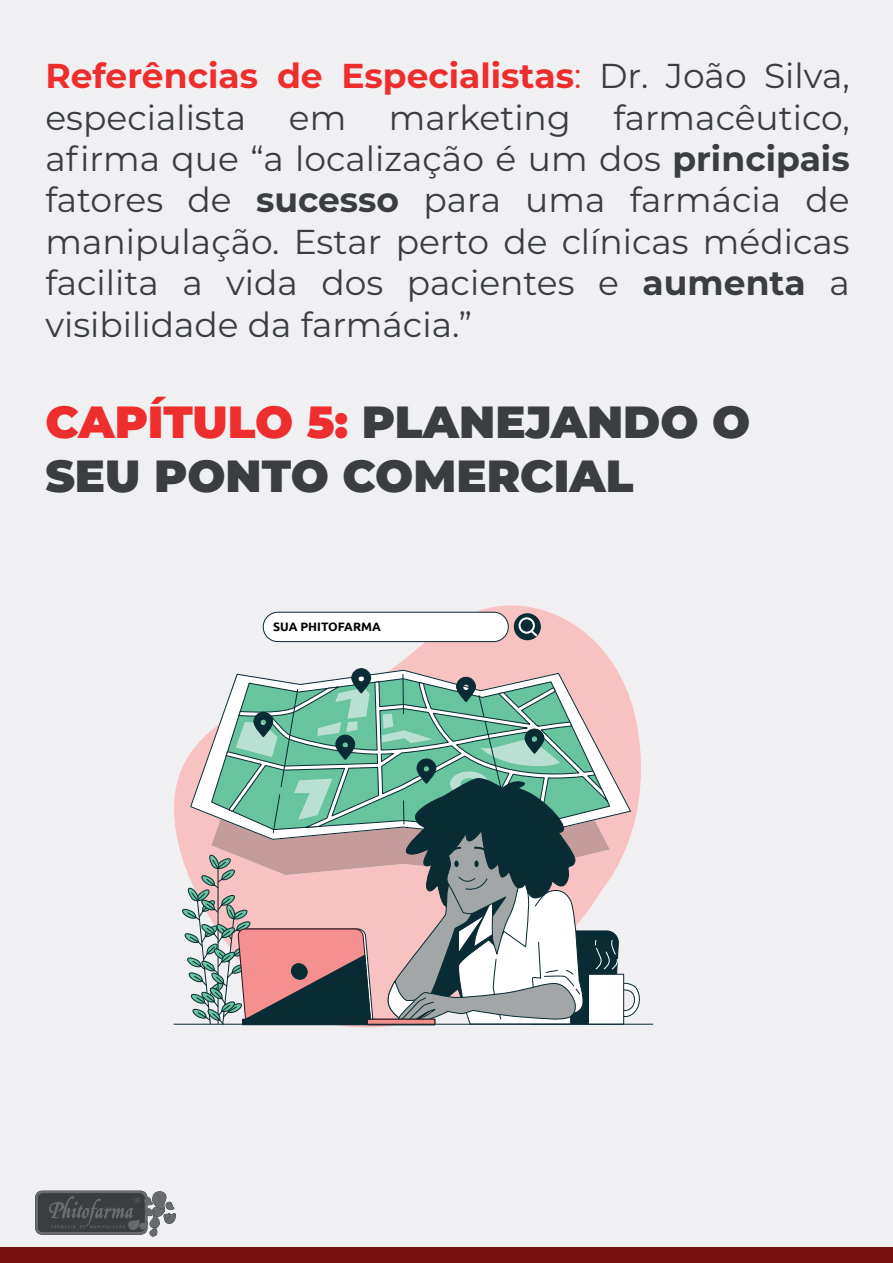
<style>
.page{position:relative;width:893px;height:1263px;background:#f0f0f3}
.page>*{position:absolute;margin:0;border:0;box-sizing:border-box;transform-origin:0 0}
.t1{font:900 45px/54px "Montserrat";color:#3a3e40}
.t2{font:34.5px/41.4px "Montserrat";color:#3a3e40;text-align:justify}
.t3{font:700 12.15px "Ubuntu";color:#000001}
.s1{font-weight:700;color:#ee2d2d}
.s2{color:#ee2d2d}
.s3{font-weight:700}
</style>
<div class="page">
<div style="left:0;top:1247px;width:893px;height:16px;background:#781113"></div>
<svg style="left:35px;top:1191px;width:141px;height:45px"></svg>
<svg style="left:174px;top:605px;width:442px;height:422px"></svg>
<div style="left:514px;top:613px;width:27px;height:27px;background:#092b33;border-radius:50%"></div>
<div style="left:518px;top:617px;width:17px;height:17px;border:2px solid #fff;border-radius:50%"></div>
<svg style="left:529px;top:628px;width:10px;height:10px"></svg>
<div style="left:263px;top:612px;width:245px;height:30px;background:#fff;border-radius:15px"></div>
<div style="left:263px;top:612px;width:246px;height:30px;border:1px solid #092b33;border-radius:15px"></div>
<svg style="left:180px;top:668px;width:462px;height:356px"></svg>
<hr style="left:174px;top:1024px;width:479px;height:1px;background:#092b33">
<p class="t2" style="left:45px;top:54px;width:806px"><span class="s1">Referências de Especialistas</span><span class="s2">:</span> Dr. João Silva, especialista em marketing farmacêutico, afirma que “a localização é um dos <span class="s3">principais </span>fatores de <span class="s3">sucesso</span> para uma farmácia de manipulação. Estar perto de clínicas médicas facilita a vida dos pacientes e <span class="s3">aumenta</span> a visibilidade da farmácia.”</p>
<h1 class="t1" style="left:45px;top:393px;width:706px"><span class="s2">CAPÍTULO 5:</span> PLANEJANDO O<br>SEU PONTO COMERCIAL</h1>
<p class="t3" style="left:273px;top:619px;width:109px">SUA PHITOFARMA</p>
</div>
